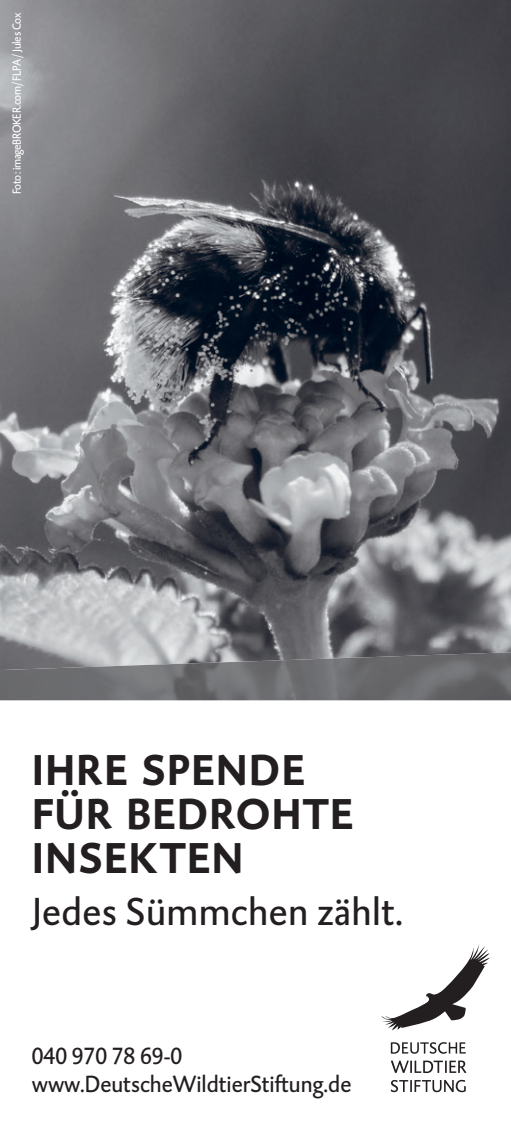
<style>
.page{position:relative;width:511px;height:1134px;background:#fff}
.page>*{position:absolute;margin:0;border:0;box-sizing:border-box;transform-origin:0 0}
.t1{font:700 44px/44px "DTL Caspari TOT";letter-spacing:.02em;color:#231f20}
.t2{font:40px "DTL Caspari TOT";letter-spacing:.01em;color:#231f20}
.t3{font:24px/28.8px "DTL Caspari TOT";color:#231f20}
.t4{font:12px "DTL Caspari TOT";letter-spacing:-.02em;color:#fff;scale:.95 1}
</style>
<div class="page">
<svg style="left:381px;top:944px;width:108px;height:148px"></svg>
<img style="left:0;top:0;width:510px;height:652px">
<img style="left:0;top:652px;width:510px;height:48px">
<p class="t4" style="left:9px;top:194px;width:193px;rotate:-90deg">Foto: imageBROKER.com/ FLPA / Jules Cox</p>
<h1 class="t1" style="left:32px;top:747px;width:323px">IHRE SPENDE<br>FÜR BEDROHTE<br>INSEKTEN</h1>
<h2 class="t2" style="left:32px;top:886px;width:372px">Jedes Sümmchen zählt.</h2>
<p class="t3" style="left:32px;top:1041px;width:321px">040 970 78 69-0 www.DeutscheWildtierStiftung.de</p>
</div>
